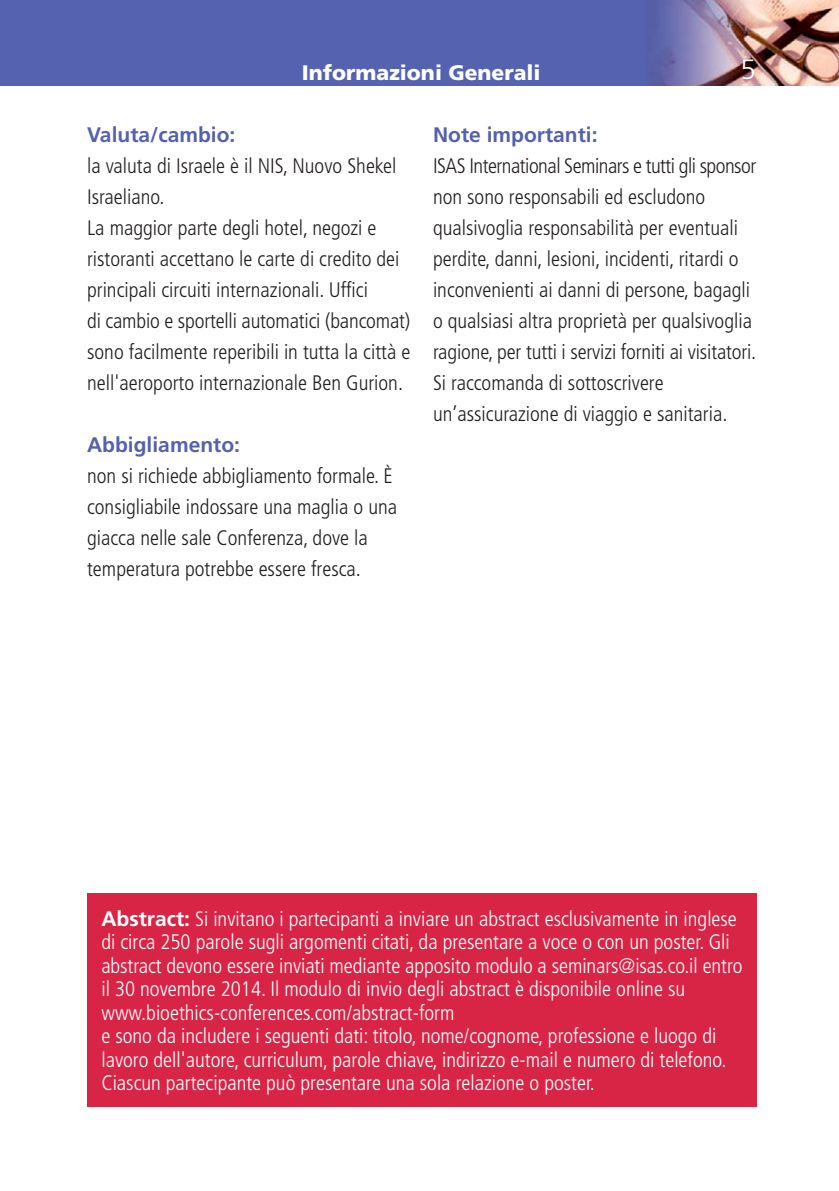
<style>
.page{position:relative;width:839px;height:1191px;background:#fff}
.page>*{position:absolute;margin:0;border:0;box-sizing:border-box;transform-origin:0 0}
.t1{font:300 28px "Frutiger";color:#fff}
.t2{font:300 condensed 21px/31px "Frutiger";color:#231f20}
.t3{font:300 condensed 21px/23.6px "Frutiger";color:#fff}
.t4{font:700 21px "Frutiger";color:#5461ac}
.t5{font:900 21px "Frutiger";color:#fff}
.s1{font-weight:700;font-stretch:normal}
</style>
<div class="page">
<img style="left:0;top:0;width:839px;height:86px">
<div style="left:87px;top:894px;width:669px;height:213px;background:#d82546"></div>
<p class="t5" style="left:302px;top:64px;width:240px">Informazioni Generali</p>
<h1 class="t1" style="left:740px;top:58px;width:17px">5</h1>
<p class="t4" style="left:87px;top:126px;width:150px">Valuta/cambio:</p>
<p class="t2" style="left:87px;top:152px;width:325px">la valuta di Israele è il NIS, Nuovo Shekel Israeliano.<br>La maggior parte degli hotel, negozi e ristoranti accettano le carte di credito dei principali circuiti internazionali. Uffici<br>di cambio e sportelli automatici (bancomat) sono facilmente reperibili in tutta la città e nell'aeroporto internazionale Ben Gurion.</p>
<p class="t4" style="left:87px;top:436px;width:154px">Abbigliamento:</p>
<p class="t2" style="left:87px;top:462px;width:311px">non si richiede abbigliamento formale. È consigliabile indossare una maglia o una giacca nelle sale Conferenza, dove la temperatura potrebbe essere fresca.</p>
<p class="t4" style="left:433px;top:126px;width:166px">Note importanti:</p>
<p class="t2" style="left:433px;top:152px;width:325px">ISAS International Seminars e tutti gli sponsor non sono responsabili ed escludono qualsivoglia responsabilità per eventuali perdite, danni, lesioni, incidenti, ritardi o inconvenienti ai danni di persone, bagagli o qualsiasi altra proprietà per qualsivoglia ragione, per tutti i servizi forniti ai visitatori.<br>Si raccomanda di sottoscrivere un’assicurazione di viaggio e sanitaria.</p>
<p class="t3" style="left:101px;top:908px;width:643px"><span class="s1">Abstract:</span> Si invitano i partecipanti a inviare un abstract esclusivamente in inglese di circa 250 parole sugli argomenti citati, da presentare a voce o con un poster. Gli abstract devono essere inviati mediante apposito modulo a seminars@isas.co.il entro il 30 novembre 2014. Il modulo di invio degli abstract è disponibile online su www.bioethics-conferences.com/abstract-form<br>e sono da includere i seguenti dati: titolo, nome/cognome, professione e luogo di lavoro dell'autore, curriculum, parole chiave, indirizzo e-mail e numero di telefono.<br>Ciascun partecipante può presentare una sola relazione o poster.</p>
</div>
